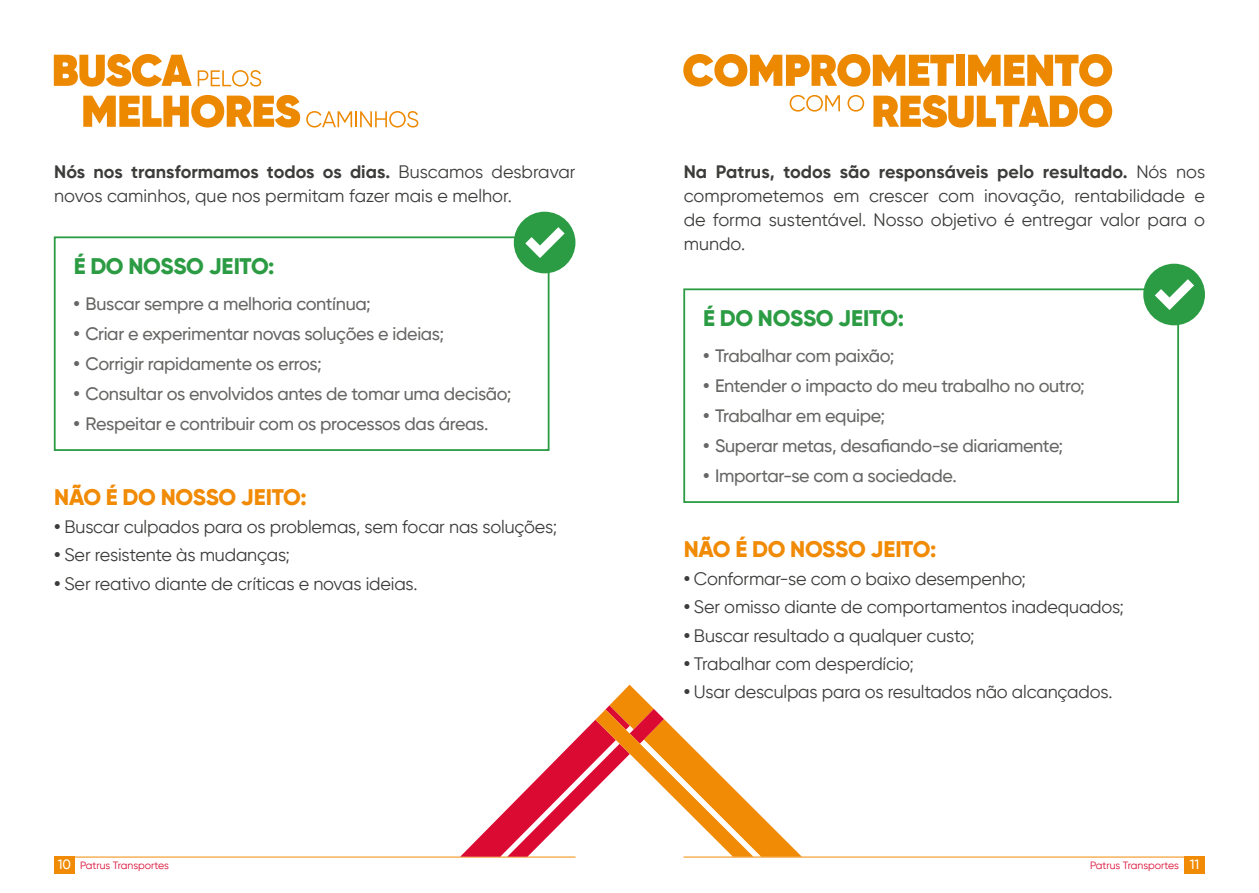
<style>
.page{position:relative;width:1259px;height:893px;background:#fff}
.page>*{position:absolute;margin:0;border:0;box-sizing:border-box;transform-origin:0 0}
.t1{font:800 22.5px "Gilroy";letter-spacing:-.015em;color:#f18a04}
.t2{font:800 22.5px "Gilroy";letter-spacing:-.015em;color:#2c9c44}
.t3{font:18px/24px "Gilroy";letter-spacing:-.01em;color:#3c3c3b}
.t4{font:500 18px "Gilroy";letter-spacing:-.02em;color:#666665}
.t5{font:10.5px "Gilroy";color:#db0a33}
.s1{font-weight:700}
.s2{font-weight:700;color:#3d3c3b}
.s3{font-weight:500;font-size:13.5px;color:#fff}
</style>
<div class="page">
<hr style="left:73px;top:857px;width:502px;height:1px;background:#f18a04">
<hr style="left:683px;top:857px;width:502px;height:1px;background:#f18a04">
<div style="left:54px;top:857px;width:21px;height:17px;background:#f18a04"></div>
<div style="left:1184px;top:857px;width:21px;height:17px;background:#f18a04"></div>
<svg style="left:53px;top:236px;width:497px;height:215px"></svg>
<svg style="left:683px;top:288px;width:496px;height:215px"></svg>
<div style="left:1143px;top:264px;width:62px;height:61px;background:#2c9c44;border-radius:50%"></div>
<svg style="left:1155px;top:279px;width:39px;height:31px"></svg>
<div style="left:514px;top:212px;width:61px;height:61px;background:#2c9c44;border-radius:50%"></div>
<svg style="left:525px;top:227px;width:39px;height:31px"></svg>
<svg style="left:460px;top:685px;width:342px;height:172px"></svg>
<svg style="left:54px;top:54px;width:138px;height:33px"></svg>
<svg style="left:198px;top:70px;width:63px;height:17px"></svg>
<svg style="left:83px;top:95px;width:217px;height:33px"></svg>
<svg style="left:306px;top:111px;width:112px;height:17px"></svg>
<svg style="left:683px;top:54px;width:271px;height:33px"></svg>
<div style="left:955px;top:55px;width:9px;height:31px;background:#ed8900"></div>
<svg style="left:968px;top:54px;width:144px;height:33px"></svg>
<svg style="left:789px;top:95px;width:51px;height:17px"></svg>
<svg style="left:847px;top:95px;width:17px;height:17px"></svg>
<svg style="left:873px;top:95px;width:239px;height:33px"></svg>
<p class="t3" style="left:54px;top:159px;width:523px"><span class="s1">Nós nos transformamos todos os dias.</span> Buscamos desbravar novos caminhos, que nos permitam fazer mais e melhor.</p>
<p class="t2" style="left:74px;top:252px;width:202px">É DO NOSSO JEITO:</p>
<p class="t4" style="left:74px;top:292px;width:299px"><span class="s1">•</span> Buscar sempre a melhoria contínua;</p>
<p class="t4" style="left:74px;top:322px;width:372px"><span class="s1">•</span> Criar e experimentar novas soluções e ideias;</p>
<p class="t4" style="left:74px;top:352px;width:250px"><span class="s1">•</span> Corrigir rapidamente os erros;</p>
<p class="t4" style="left:74px;top:382px;width:439px"><span class="s1">•</span> Consultar os envolvidos antes de tomar uma decisão;</p>
<p class="t4" style="left:74px;top:412px;width:416px"><span class="s1">•</span> Respeitar e contribuir com os processos das áreas.</p>
<p class="t1" style="left:54px;top:483px;width:254px">NÃO É DO NOSSO JEITO:</p>
<p class="t3" style="left:54px;top:514px;width:504px"><span class="s2">•</span> Buscar culpados para os problemas, sem focar nas soluções;</p>
<p class="t3" style="left:54px;top:543px;width:237px"><span class="s2">•</span> Ser resistente às mudanças;</p>
<p class="t3" style="left:54px;top:571px;width:365px"><span class="s2">•</span> Ser reativo diante de críticas e novas ideias.</p>
<p class="t3" style="left:683px;top:159px;width:523px;text-align:justify"><span class="s1">Na Patrus, todos são responsáveis pelo resultado.</span> Nós nos comprometemos em crescer com inovação, rentabilidade e de forma sustentável. Nosso objetivo é entregar valor para o mundo.</p>
<p class="t2" style="left:703px;top:304px;width:202px">É DO NOSSO JEITO:</p>
<p class="t4" style="left:703px;top:344px;width:193px"><span class="s1">•</span> Trabalhar com paixão;</p>
<p class="t4" style="left:703px;top:374px;width:383px"><span class="s1">•</span> Entender o impacto do meu trabalho no outro;</p>
<p class="t4" style="left:703px;top:404px;width:183px"><span class="s1">•</span> Trabalhar em equipe;</p>
<p class="t4" style="left:703px;top:434px;width:361px"><span class="s1">•</span> Superar metas, desafiando-se diariamente;</p>
<p class="t4" style="left:703px;top:464px;width:255px"><span class="s1">•</span> Importar-se com a sociedade.</p>
<p class="t1" style="left:684px;top:535px;width:254px">NÃO É DO NOSSO JEITO:</p>
<p class="t3" style="left:683px;top:566px;width:344px"><span class="s2">•</span> Conformar-se com o baixo desempenho;</p>
<p class="t3" style="left:683px;top:595px;width:442px"><span class="s2">•</span> Ser omisso diante de comportamentos inadequados;</p>
<p class="t3" style="left:683px;top:623px;width:292px"><span class="s2">•</span> Buscar resultado a qualquer custo;</p>
<p class="t3" style="left:683px;top:651px;width:231px"><span class="s2">•</span> Trabalhar com desperdício;</p>
<p class="t3" style="left:683px;top:680px;width:430px"><span class="s2">•</span> Usar desculpas para os resultados não alcançados.</p>
<p class="t5" style="left:58px;top:859px;width:113px"><span class="s3">10</span> Patrus Transportes</p>
<p class="t5" style="left:1090px;top:859px;width:111px">Patrus Transportes <span class="s3">11</span></p>
</div>
